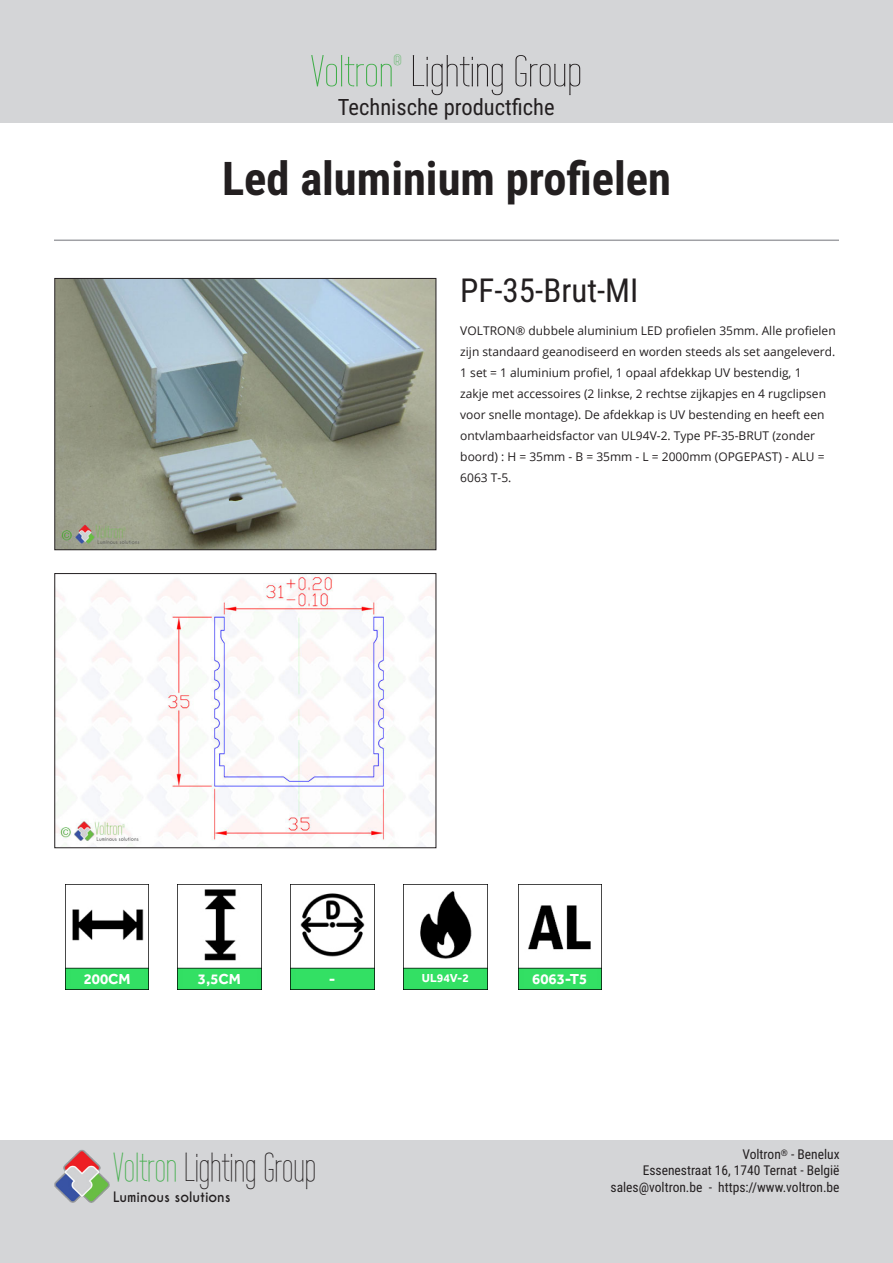
<style>
.page{position:relative;width:893px;height:1263px;background:#fff}
.page>*{position:absolute;margin:0;border:0;box-sizing:border-box;transform-origin:0 0}
.t1{font:700 46.5px "Roboto Condensed";color:#231f20}
.t2{font:43.5px "Wire One";color:#231f20;scale:1.2 1}
.t3{font:40.5px "Wire One";color:#231f20}
.t4{font:33px "Roboto Condensed";color:#231f20}
.t5{font:22.5px "Roboto Condensed";color:#231f20}
.t6{font:700 15px "Effra";color:#fff}
.t7{font:15px "Wire One";color:#40ae49;scale:1.2 1}
.t8{font:13.5px/16.5px "Roboto Condensed";color:#231f20;text-align:right}
.t9{font:700 13.5px "Caviar Dreams";color:#231f20}
.t10{font:12px/21px "Open Sans";color:#231f20}
.t11{font:700 12px "Effra";color:#fff}
.s1{color:#40ae49}
</style>
<div class="page">
<div style="left:0;top:1141px;width:893px;height:122px;background:#d4d5d7"></div>
<img style="left:55px;top:1150px;width:54px;height:53px">
<div style="left:0;top:0;width:893px;height:122px;background:#d4d5d7"></div>
<hr style="left:54px;top:239px;width:785px;height:2px;background:#a0a1a5">
<img style="left:56px;top:280px;width:378px;height:268px">
<div style="left:54px;top:278px;width:382px;height:272px;border:1px solid #231f20"></div>
<img style="left:65px;top:884px;width:84px;height:105px">
<img style="left:291px;top:884px;width:83px;height:105px">
<img style="left:404px;top:884px;width:83px;height:105px">
<img style="left:178px;top:884px;width:83px;height:105px">
<img style="left:518px;top:884px;width:83px;height:105px">
<img style="left:56px;top:575px;width:378px;height:271px">
<div style="left:54px;top:573px;width:382px;height:275px;border:1px solid #231f20"></div>
<p class="t7" style="left:394px;top:52px;width:8px">®</p>
<h3 class="t5" style="left:338px;top:91px;width:218px">Technische productfiche</h3>
<h2 class="t2" style="left:311px;top:47px;width:228px"><span class="s1">Voltron</span> Lighting Group</h2>
<h1 class="t1" style="left:222px;top:146px;width:450px">Led aluminium profielen</h1>
<h3 class="t4" style="left:460px;top:268px;width:180px">PF-35-Brut-MI</h3>
<p class="t10" style="left:460px;top:320px;width:377px">VOLTRON® dubbele aluminium LED profielen 35mm. Alle profielen zijn standaard geanodiseerd en worden steeds als set aangeleverd.<br>1 set = 1 aluminium profiel, 1 opaal afdekkap UV bestendig, 1<br>zakje met accessoires (2 linkse, 2 rechtse zijkapjes en 4 rugclipsen voor snelle montage). De afdekkap is UV bestending en heeft een ontvlambaarheidsfactor van UL94V-2. Type PF-35-BRUT (zonder boord) : H = 35mm - B = 35mm - L = 2000mm (OPGEPAST) - ALU = 6063 T-5.</p>
<p class="t6" style="left:84px;top:969px;width:48px">200CM</p>
<p class="t6" style="left:198px;top:969px;width:44px">3,5CM</p>
<p class="t6" style="left:329px;top:969px;width:8px">-</p>
<p class="t11" style="left:422px;top:970px;width:49px">UL94V-2</p>
<p class="t6" style="left:532px;top:969px;width:57px">6063-T5</p>
<h3 class="t3" style="left:113px;top:1145px;width:204px"><span class="s1">Voltron</span> Lighting Group</h3>
<p class="t9" style="left:113px;top:1189px;width:119px">Luminous solutions</p>
<p class="t8" style="left:611px;top:1145px;width:231px">Voltron<sup>®</sup> - Benelux<br>Essenestraat 16, 1740 Ternat - België sales@voltron.be - https://www.voltron.be</p>
</div>
